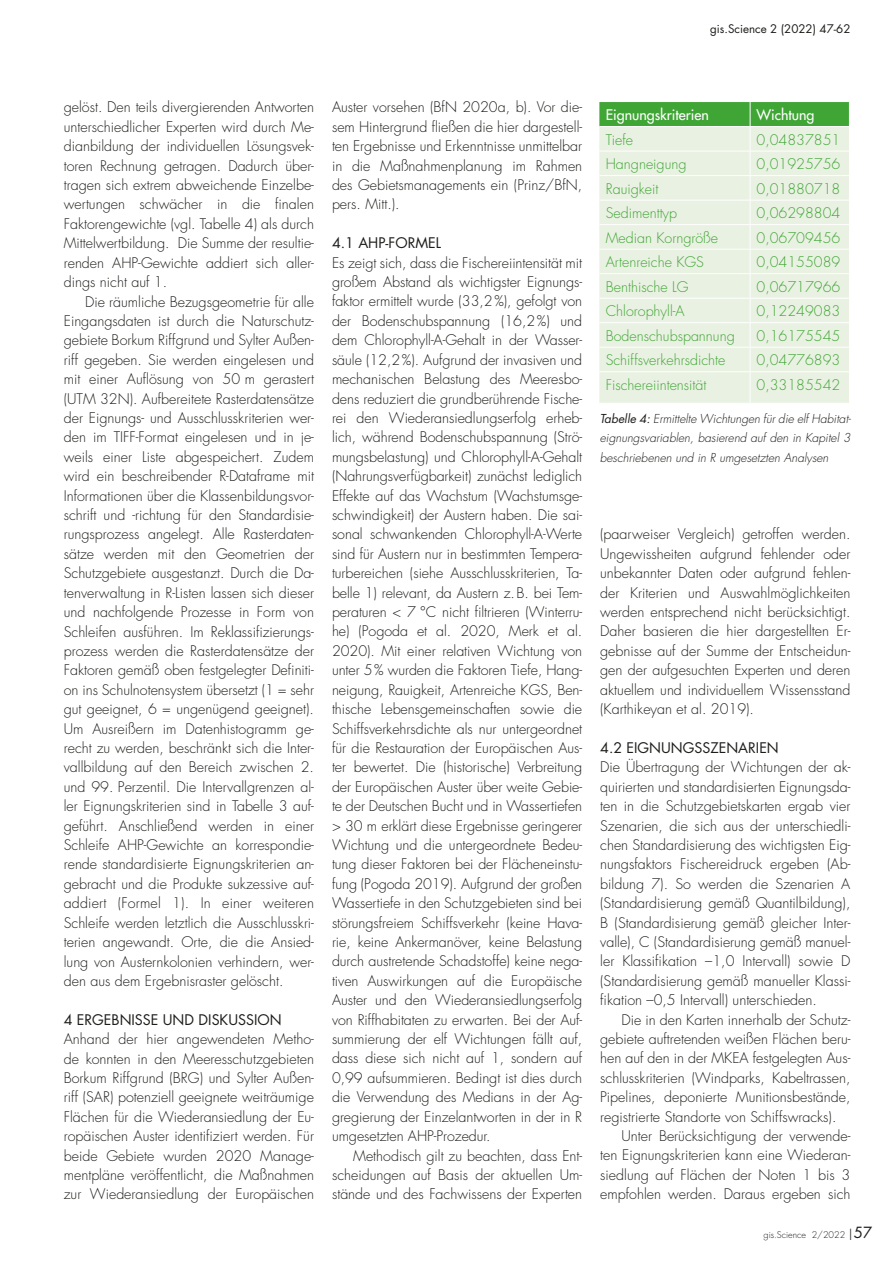
<style>
.page{position:relative;width:893px;height:1263px;background:#fff}
.page>*{position:absolute;margin:0;border:0;box-sizing:border-box;transform-origin:0 0}
.t1{font:300 14.25px/19.4px "Futura Std";color:#1d1d1b;text-align:justify}
.t2{font:300 14.25px "Futura Std";color:#3fa535}
.t3{font:14.25px "Futura Std";color:#1d1d1b}
.t4{font:500 14.25px "Futura Std";color:#fff}
.t5{font:italic 300 12px/19.4px "Futura Std";color:#1d1d1b;text-align:justify}
.t6{font:11.55px "Futura Std";color:#1d1d1b}
.t7{font:300 9px "Futura Std";color:#1d1d1b}
.s1{font-weight:400}
.s2{font-size:15px}
.s3{font-weight:400;font-size:15px}
</style>
<div class="page">
<div style="left:599px;top:372px;width:250px;height:31px;background:#e9f1e2"></div>
<hr style="left:750px;top:372px;width:1px;height:31px;background:#fff">
<svg style="left:599px;top:102px;width:250px;height:269px;background:#daead3"></svg>
<hr style="left:599px;top:126px;width:151px;height:1px;background:#fff">
<hr style="left:750px;top:126px;width:100px;height:1px;background:#fff">
<p class="t6" style="left:710px;top:22px;width:142px">gis.Science 2 (2022) 47-62</p>
<p class="t1" style="left:64px;top:98px;width:252px">gelöst. Den teils divergierenden Antworten unterschiedlicher Experten wird durch Me&shy;dianbildung der individuellen Lösungsvek&shy;toren Rechnung getragen. Dadurch über&shy;tragen sich extrem abweichende Einzelbe&shy;wertungen schwächer in die finalen Faktorengewichte (vgl. Tabelle 4) als durch Mittelwertbildung. Die Summe der resultie&shy;renden AHP-Gewichte addiert sich aller&shy;dings nicht auf 1.</p>
<p class="t1" style="left:64px;top:292px;width:252px;text-indent:21px">Die räumliche Bezugsgeometrie für alle Eingangsdaten ist durch die Naturschutz&shy;gebiete Borkum Riffgrund und Sylter Außen&shy;riff gegeben. Sie werden eingelesen und mit einer Auflösung von 50 m gerastert (UTM 32N). Aufbereitete Rasterdatensätze der Eignungs- und Ausschlusskriterien wer&shy;den im TIFF-Format eingelesen und in je&shy;weils einer Liste abgespeichert. Zudem wird ein beschreibender R-Dataframe mit Informationen über die Klassenbildungsvor&shy;schrift und -richtung für den Standardisie&shy;rungsprozess angelegt. Alle Rasterdaten&shy;sätze werden mit den Geometrien der Schutzgebiete ausgestanzt. Durch die Da&shy;tenverwaltung in R-Listen lassen sich dieser und nachfolgende Prozesse in Form von Schleifen ausführen. Im Reklassifizierungs&shy;prozess werden die Rasterdatensätze der Faktoren gemäß oben festgelegter Definiti&shy;on ins Schulnotensystem übersetzt (1 = sehr gut geeignet, 6 = ungenügend geeignet).<br>Um Ausreißern im Datenhistogramm ge&shy;recht zu werden, beschränkt sich die Inter&shy;vallbildung auf den Bereich zwischen 2. und 99. Perzentil. Die Intervallgrenzen al&shy;ler Eignungskriterien sind in Tabelle 3 auf&shy;geführt. Anschließend werden in einer Schleife AHP-Gewichte an korrespondie&shy;rende standardisierte Eignungskriterien an&shy;gebracht und die Produkte sukzessive auf&shy;addiert (Formel 1). In einer weiteren Schleife werden letztlich die Ausschlusskri&shy;terien angewandt. Orte, die die Ansied&shy;lung von Austernkolonien verhindern, wer&shy;den aus dem Ergebnisraster gelöscht.</p>
<p class="t3" style="left:64px;top:1010px;width:219px">4 ERGEBNISSE UND DISKUSSION</p>
<p class="t1" style="left:64px;top:1030px;width:252px">Anhand der hier angewendeten Metho&shy;de konnten in den Meeresschutzgebieten Borkum Riffgrund (BRG) und Sylter Außen&shy;riff (SAR) potenziell geeignete weiträumige Flächen für die Wiederansiedlung der Eu&shy;ropäischen Auster identifiziert werden. Für beide Gebiete wurden 2020 Manage&shy;mentpläne veröffentlicht, die Maßnahmen zur Wiederansiedlung der Europäischen</p>
<p class="t1" style="left:332px;top:98px;width:252px">Auster vorsehen (BfN 2020a, b). Vor die&shy;sem Hintergrund fließen die hier dargestell&shy;ten Ergebnisse und Erkenntnisse unmittelbar in die Maßnahmenplanung im Rahmen des Gebietsmanagements ein (Prinz/BfN, pers. Mitt.).</p>
<p class="t3" style="left:332px;top:234px;width:111px">4.1 AHP-FORMEL</p>
<p class="t1" style="left:332px;top:253px;width:252px">Es zeigt sich, dass die Fischereiintensität mit großem Abstand als wichtigster Eignungs&shy;faktor ermittelt wurde (33,2%), gefolgt von der Bodenschubspannung (16,2%) und dem Chlorophyll-A-Gehalt in der Wasser&shy;säule (12,2%). Aufgrund der invasiven und mechanischen Belastung des Meeresbo&shy;dens reduziert die grundberührende Fische&shy;rei den Wiederansiedlungserfolg erheb&shy;lich, während Bodenschubspannung (Strö&shy;mungsbelastung) und Chlorophyll-A-Gehalt (Nahrungsverfügbarkeit) zunächst lediglich Effekte auf das Wachstum (Wachstumsge&shy;schwindigkeit) der Austern haben. Die sai&shy;sonal schwankenden Chlorophyll-A-Werte sind für Austern nur in bestimmten Tempera&shy;turbereichen (siehe Ausschlusskriterien, Ta&shy;belle 1) relevant, da Austern z.B. bei Tem&shy;peraturen &lt; 7 °C nicht filtrieren (Winterru&shy;he) (Pogoda et al. 2020, Merk et al.<br>2020). Mit einer relativen Wichtung von unter 5% wurden die Faktoren Tiefe, Hang&shy;neigung, Rauigkeit, Artenreiche KGS, Ben&shy;thische Lebensgemeinschaften sowie die Schiffsverkehrsdichte als nur untergeordnet für die Restauration der Europäischen Aus&shy;ter bewertet. Die (historische) Verbreitung der Europäischen Auster über weite Gebie&shy;te der Deutschen Bucht und in Wassertiefen &gt; 30 m erklärt diese Ergebnisse geringerer Wichtung und die untergeordnete Bedeu&shy;tung dieser Faktoren bei der Flächeneinstu&shy;fung (Pogoda 2019). Aufgrund der großen Wassertiefe in den Schutzgebieten sind bei störungsfreiem Schiffsverkehr (keine Hava&shy;rie, keine Ankermanöver, keine Belastung durch austretende Schadstoffe) keine nega&shy;tiven Auswirkungen auf die Europäische Auster und den Wiederansiedlungserfolg von Riffhabitaten zu erwarten. Bei der Auf&shy;summierung der elf Wichtungen fällt auf, dass diese sich nicht auf 1, sondern auf 0,99 aufsummieren. Bedingt ist dies durch die Verwendung des Medians in der Ag&shy;gregierung der Einzelantworten in der in R umgesetzten AHP-Prozedur.</p>
<p class="t1" style="left:332px;top:1146px;width:252px;text-indent:21px">Methodisch gilt zu beachten, dass Ent&shy;scheidungen auf Basis der aktuellen Um&shy;stände und des Fachwissens der Experten</p>
<p class="t4" style="left:606px;top:106px;width:105px">Eignungskriterien</p>
<p class="t4" style="left:756px;top:106px;width:60px">Wichtung</p>
<p class="t2" style="left:606px;top:131px;width:29px">Tiefe</p>
<p class="t2" style="left:756px;top:131px;width:85px">0,04837851</p>
<p class="t2" style="left:606px;top:155px;width:82px">Hangneigung</p>
<p class="t2" style="left:756px;top:155px;width:85px">0,01925756</p>
<p class="t2" style="left:606px;top:180px;width:54px">Rauigkeit</p>
<p class="t2" style="left:756px;top:180px;width:85px">0,01880718</p>
<p class="t2" style="left:606px;top:204px;width:73px">Sedimenttyp</p>
<p class="t2" style="left:756px;top:204px;width:85px">0,06298804</p>
<p class="t2" style="left:606px;top:229px;width:114px">Median Korngröße</p>
<p class="t2" style="left:756px;top:229px;width:85px">0,06709456</p>
<p class="t2" style="left:606px;top:253px;width:100px">Artenreiche KGS</p>
<p class="t2" style="left:756px;top:253px;width:85px">0,04155089</p>
<p class="t2" style="left:606px;top:278px;width:84px">Benthische LG</p>
<p class="t2" style="left:756px;top:278px;width:85px">0,06717966</p>
<p class="t2" style="left:606px;top:302px;width:80px">Chlorophyll-A</p>
<p class="t2" style="left:756px;top:302px;width:85px">0,12249083</p>
<p class="t2" style="left:606px;top:327px;width:130px">Bodenschubspannung</p>
<p class="t2" style="left:756px;top:327px;width:85px">0,16175545</p>
<p class="t2" style="left:606px;top:351px;width:121px">Schiffsverkehrsdichte</p>
<p class="t2" style="left:756px;top:351px;width:85px">0,04776893</p>
<p class="t2" style="left:606px;top:376px;width:102px">Fischereiintensität</p>
<p class="t2" style="left:756px;top:376px;width:85px">0,33185542</p>
<p class="t5" style="left:600px;top:409px;width:253px"><span class="s1">Tabelle 4:</span> Ermittelte Wichtungen für die elf Habitat&shy;eignungsvariablen, basierend auf den in Kapitel 3 beschriebenen und in R umgesetzten Analysen</p>
<p class="t1" style="left:600px;top:525px;width:252px">(paarweiser Vergleich) getroffen werden.<br>Ungewissheiten aufgrund fehlender oder unbekannter Daten oder aufgrund fehlen&shy;der Kriterien und Auswahlmöglichkeiten werden entsprechend nicht berücksichtigt.<br>Daher basieren die hier dargestellten Er&shy;gebnisse auf der Summe der Entscheidun&shy;gen der aufgesuchten Experten und deren aktuellem und individuellem Wissensstand (Karthikeyan et al. 2019).</p>
<p class="t3" style="left:600px;top:738px;width:180px">4.2 EIGNUNGSSZENARIEN</p>
<p class="t1" style="left:600px;top:758px;width:252px">Die Übertragung der Wichtungen der ak&shy;quirierten und standardisierten Eignungsda&shy;ten in die Schutzgebietskarten ergab vier Szenarien, die sich aus der unterschiedli&shy;chen Standardisierung des wichtigsten Eig&shy;nungsfaktors Fischereidruck ergeben (Ab&shy;bildung 7). So werden die Szenarien A (Standardisierung gemäß Quantilbildung), B (Standardisierung gemäß gleicher Inter&shy;valle), C (Standardisierung gemäß manuel&shy;ler Klassifikation –1,0 Intervall) sowie D (Standardisierung gemäß manueller Klassi&shy;fikation –0,5 Intervall) unterschieden.</p>
<p class="t1" style="left:621px;top:1010px;width:230px">Die in den Karten innerhalb der Schutz-</p>
<p class="t1" style="left:600px;top:1029px;width:252px">gebiete auftretenden weißen Flächen beru-</p>
<p class="t1" style="left:600px;top:1049px;width:252px">hen auf den in der MKEA festgelegten Aus-</p>
<p class="t1" style="left:600px;top:1068px;width:252px">schlusskriterien (Windparks, Kabeltrassen,</p>
<p class="t1" style="left:600px;top:1088px;width:252px">Pipelines, deponierte Munitionsbestände,</p>
<p class="t1" style="left:600px;top:1107px;width:238px">registrierte Standorte von Schiffswracks).</p>
<p class="t1" style="left:621px;top:1126px;width:230px">Unter Berücksichtigung der verwende-</p>
<p class="t1" style="left:600px;top:1146px;width:252px">ten Eignungskriterien kann eine Wiederan-</p>
<p class="t1" style="left:600px;top:1165px;width:252px">siedlung auf Flächen der Noten 1 bis 3</p>
<p class="t1" style="left:600px;top:1185px;width:252px">empfohlen werden. Daraus ergeben sich</p>
<p class="t7" style="left:764px;top:1229px;width:110px">gis.Science 2/2022 <span class="s2">I</span> <span class="s3">57</span></p>
</div>
